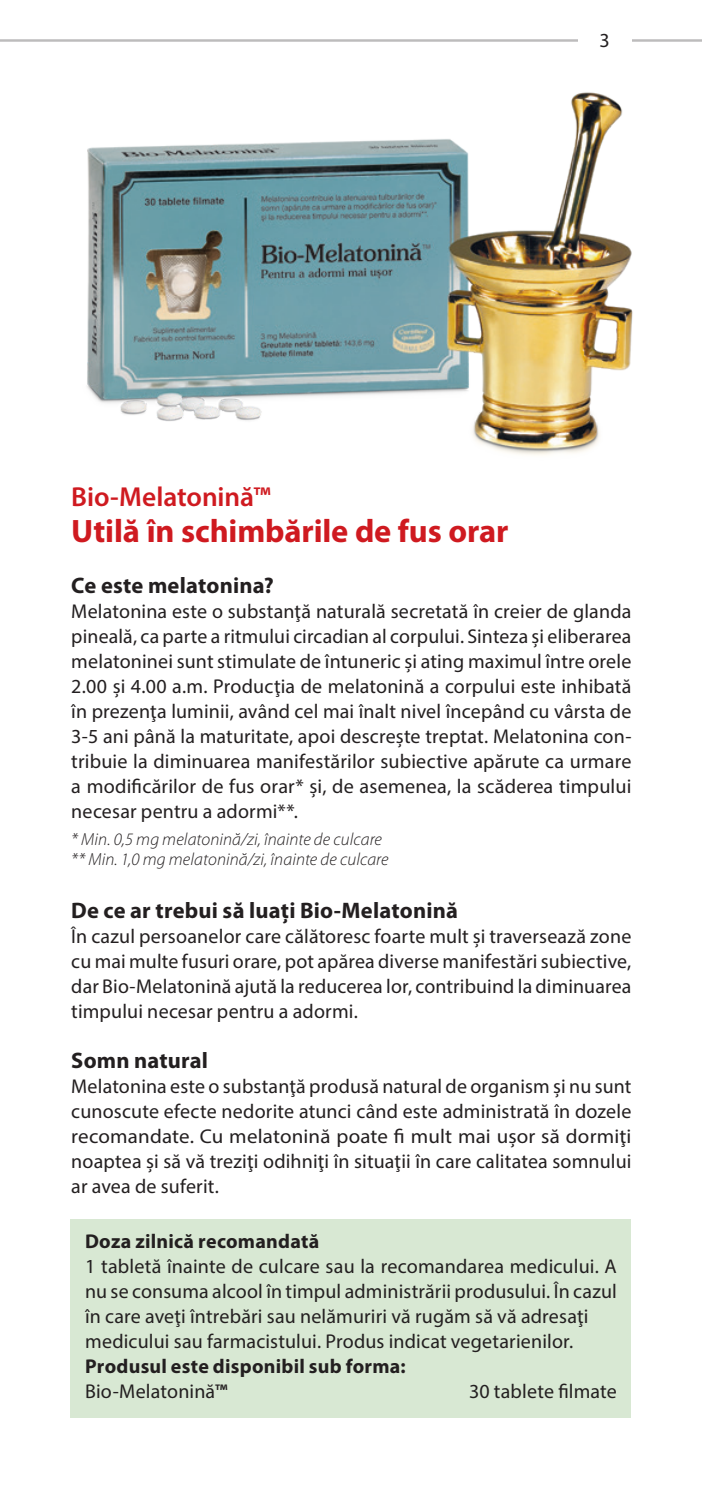
<style>
.page{position:relative;width:702px;height:1489px;background:#fff}
.page>*{position:absolute;margin:0;border:0;box-sizing:border-box;transform-origin:0 0}
.t1{font:700 32.5px "Myriad Pro";letter-spacing:-.005em;color:#cf1a20}
.t2{font:600 27.5px "Myriad Pro";letter-spacing:-.005em;color:#cf1a20}
.t3{font:700 22.5px "Myriad Pro";letter-spacing:.01em;color:#231f20}
.t4{font:20px/25px "Myriad Pro";letter-spacing:.005em;color:#231f20;text-align:justify}
.t5{font:700 20px/25px "Myriad Pro";letter-spacing:.01em;color:#231f20}
.t6{font:italic 300 17.5px/20px "Myriad Pro";letter-spacing:.005em;color:#231f20}
.s1{font-weight:400}
.s2{font-weight:600}
</style>
<div class="page">
<hr style="left:0;top:39px;width:702px;height:3px;background:#231f20">
<div style="left:578px;top:32px;width:53px;height:47px;background:#fff"></div>
<img style="left:87px;top:92px;width:546px;height:363px">
<div style="left:71px;top:1218px;width:560px;height:199px;background:#d8e8d3"></div>
<p class="t4" style="left:599px;top:28px;width:12px">3</p>
<h2 class="t2" style="left:71px;top:479px;width:201px">Bio-Melatonină™</h2>
<h1 class="t1" style="left:71px;top:509px;width:438px">Utilă în schimbările de fus orar</h1>
<p class="t3" style="left:71px;top:570px;width:204px">Ce este melatonina?</p>
<p class="t4" style="left:71px;top:598px;width:561px">Melatonina este o substanţă naturală secretată în creier de glanda pineală, ca parte a ritmului circadian al corpului. Sinteza şi eliberarea melatoninei sunt stimulate de întuneric şi ating maximul între orele 2.00 şi 4.00 a.m. Producţia de melatonină a corpului este inhibată în prezenţa luminii, având cel mai înalt nivel începând cu vârsta de 3-5 ani până la maturitate, apoi descreşte treptat. Melatonina con&shy;tribuie la diminuarea manifestărilor subiective apărute ca urmare a modificărilor de fus orar* şi, de asemenea, la scăderea timpului necesar pentru a adormi**.</p>
<p class="t6" style="left:71px;top:828px;width:319px">* Min. 0,5 mg melatonină/zi, înainte de culcare ** Min. 1,0 mg melatonină/zi, înainte de culcare</p>
<p class="t3" style="left:71px;top:895px;width:388px">De ce ar trebui să luaţi Bio-Melatonină</p>
<p class="t4" style="left:71px;top:923px;width:561px">În cazul persoanelor care călătoresc foarte mult şi traversează zone cu mai multe fusuri orare, pot apărea diverse manifestări subiective, dar Bio-Melatonină ajută la reducerea lor, contribuind la diminuarea timpului necesar pentru a adormi.</p>
<p class="t3" style="left:71px;top:1045px;width:138px">Somn natural</p>
<p class="t4" style="left:71px;top:1073px;width:561px">Melatonina este o substanţă produsă natural de organism şi nu sunt cunoscute efecte nedorite atunci când este administrată în dozele recomandate. Cu melatonină poate fi mult mai uşor să dormiţi noaptea şi să vă treziţi odihniţi în situaţii în care calitatea somnului ar avea de suferit.</p>
<p class="t5" style="left:85px;top:1228px;width:236px">Doza zilnică recomandată</p>
<p class="t4" style="left:85px;top:1253px;width:533px;text-align:left">1 tabletă înainte de culcare sau la recomandarea medicului. A nu se consuma alcool în timpul administrării produsului. În cazul în care aveţi întrebări sau nelămuriri vă rugăm să vă adresaţi medicului sau farmacistului. Produs indicat vegetarienilor.</p>
<p class="t5" style="left:85px;top:1353px;width:322px">Produsul este disponibil sub forma:<br><span class="s1">Bio-Melatonină</span><span class="s2">™</span></p>
<p class="t4" style="left:469px;top:1378px;width:149px">30 tablete filmate</p>
</div>
